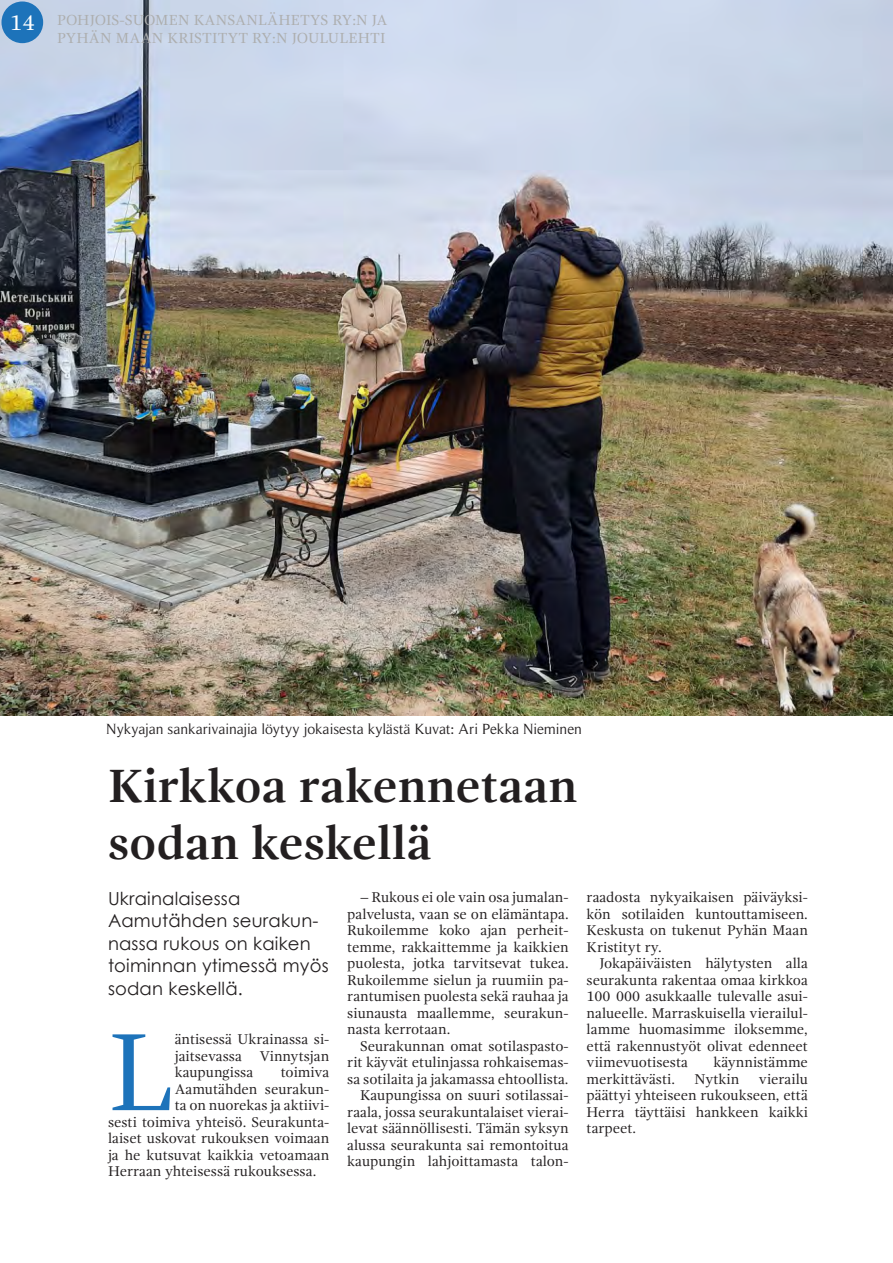
<style>
.page{position:relative;width:893px;height:1263px;background:#fff}
.page>*{position:absolute;margin:0;border:0;box-sizing:border-box;transform-origin:0 0}
.Holyland_leipis{font:113.1px "Gandhi Serif";color:#1d73ba}
.t1{font:700 48px "Gandhi Serif";color:#231f20}
.t2{font:22.5px "Gandhi Serif";color:#fff}
.quote__white{font:18px/22.5px "Century Gothic";letter-spacing:.01em;color:#231f20}
.Holyland_uusi_kuvateksti{font:15px "Roman Serif";letter-spacing:-.005em;color:#231f20}
.t3{font:15px/18px "Gandhi Serif";letter-spacing:.01em;color:#adaeae}
.Holyland_leipis-2{font:14.55px/16.5px "Gandhi Serif";color:#231f20;text-align:justify}
</style>
<div class="page">
<img style="left:0;top:0;width:893px;height:716px">
<div style="left:1px;top:1px;width:42px;height:42px;background:#1d73ba;border-radius:50%"></div>
<h3 class="t2" style="left:10px;top:10px;width:26px">14</h3>
<p class="t3" style="left:57px;top:11px;width:332px">POHJOIS-SUOMEN KANSANLÄHETYS RY:N JA<br>PYHÄN MAAN KRISTITYT RY:N JOULULEHTI</p>
<p class="Holyland_uusi_kuvateksti" style="left:106px;top:720px;width:477px">Nykyajan sankarivainajia löytyy jokaisesta kylästä Kuvat: Ari Pekka Nieminen</p>
<p class="t1" style="left:108px;top:758px;width:471px">Kirkkoa rakennetaan</p>
<p class="t1" style="left:108px;top:816px;width:325px">sodan keskellä</p>
<p class="quote__white" style="left:108px;top:886px;width:222px">Ukrainalaisessa<br>Aamutähden seurakun&shy;nassa rukous on kaiken toiminnan ytimessä myös sodan keskellä.</p>
<p class="Holyland_leipis" style="left:108px;top:1008px;width:68px">L</p>
<p class="Holyland_leipis-2" style="left:175px;top:1031px;width:156px">äntisessä Ukrainassa si&shy;jaitsevassa Vinnytsjan kaupungissa</p>
<p class="Holyland_leipis-2" style="left:281px;top:1064px;width:50px">toimiva</p>
<p class="Holyland_leipis-2" style="left:175px;top:1080px;width:156px">Aamutähden seurakun-</p>
<p class="Holyland_leipis-2" style="left:175px;top:1097px;width:156px">ta on nuorekas ja aktiivi-</p>
<p class="Holyland_leipis-2" style="left:108px;top:1113px;width:223px">sesti toimiva yhteisö. Seurakunta-</p>
<p class="Holyland_leipis-2" style="left:108px;top:1130px;width:223px">laiset uskovat rukouksen voimaan</p>
<p class="Holyland_leipis-2" style="left:108px;top:1146px;width:223px">ja he kutsuvat kaikkia vetoamaan</p>
<p class="Holyland_leipis-2" style="left:108px;top:1163px;width:210px">Herraan yhteisessä rukouksessa.</p>
<p class="Holyland_leipis-2" style="left:347px;top:889px;width:223px;text-indent:13px">– Rukous ei ole vain osa jumalan&shy;palvelusta, vaan se on elämäntapa.<br>Rukoilemme koko ajan perheit&shy;temme, rakkaittemme ja kaikkien puolesta, jotka tarvitsevat tukea.<br>Rukoilemme sielun ja ruumiin pa&shy;rantumisen puolesta sekä rauhaa ja siunausta maallemme, seurakun&shy;nasta kerrotaan.</p>
<p class="Holyland_leipis-2" style="left:347px;top:1038px;width:223px;text-indent:13px">Seurakunnan omat sotilaspasto&shy;rit käyvät etulinjassa rohkaisemas&shy;sa sotilaita ja jakamassa ehtoollista.</p>
<p class="Holyland_leipis-2" style="left:347px;top:1087px;width:223px;text-indent:13px">Kaupungissa on suuri sotilassai&shy;raala, jossa seurakuntalaiset vierai&shy;levat säännöllisesti. Tämän syksyn alussa seurakunta sai remontoitua kaupungin lahjoittamasta talon-</p>
<p class="Holyland_leipis-2" style="left:587px;top:889px;width:223px">raadosta nykyaikaisen päiväyksi&shy;kön sotilaiden kuntouttamiseen.<br>Keskusta on tukenut Pyhän Maan Kristityt ry.</p>
<p class="Holyland_leipis-2" style="left:587px;top:955px;width:223px;text-indent:13px">Jokapäiväisten hälytysten alla seurakunta rakentaa omaa kirkkoa 100 000 asukkaalle tulevalle asui&shy;nalueelle. Marraskuisella vierailul&shy;lamme huomasimme iloksemme, että rakennustyöt olivat edenneet viimevuotisesta</p>
<p class="Holyland_leipis-2" style="left:713px;top:1054px;width:96px">käynnistämme</p>
<p class="Holyland_leipis-2" style="left:587px;top:1071px;width:223px;text-indent:172px">vierailu päättyi yhteiseen rukoukseen, että Herra täyttäisi hankkeen kaikki tarpeet.</p>
<p class="Holyland_leipis-2" style="left:587px;top:1071px;width:90px">merkittävästi.</p>
<p class="Holyland_leipis-2" style="left:695px;top:1071px;width:46px">Nytkin</p>
</div>
